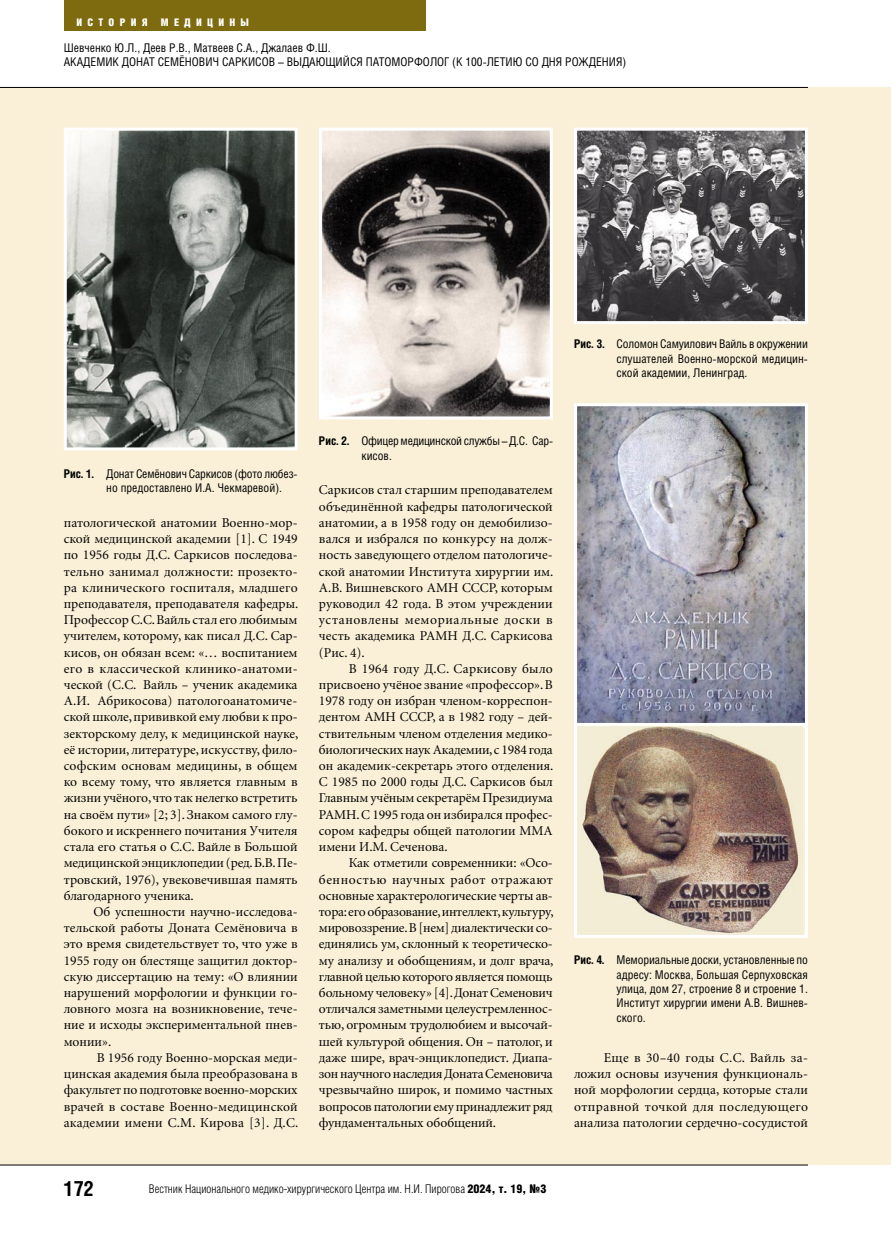
<style>
.page{position:relative;width:893px;height:1234px;background:#fff}
.page>*{position:absolute;margin:0;border:0;box-sizing:border-box;transform-origin:0 0}
.t1{font:700 21px "Helios Cond";color:#000}
.main_text_material{font:13.5px/16.2px "Minion Cyr";color:#000;text-align:justify}
.ris_name{font:12px/14.4px "Helios Cond";color:#000;text-align:justify}
.t2{font:300 12px "Helios Cond";color:#000}
.ris_name-2{font:12px/14.4px "Helios Cond";letter-spacing:-.02em;color:#000}
.t3{font:900 10.5px "Helios Cond";letter-spacing:.5em;color:#fff}
.s1{font-weight:700}
.s2{font-weight:900}
</style>
<div class="page">
<div style="left:0;top:87px;width:891px;height:1077px;background:#faf0d8"></div>
<hr style="left:0;top:1164px;width:808px;height:1px;background:#000">
<hr style="left:0;top:87px;width:808px;height:1px;background:#000">
<div style="left:64px;top:0;width:361px;height:30px;background:#7e6b10"></div>
<img style="left:68px;top:132px;width:226px;height:314px">
<div style="left:64px;top:128px;width:234px;height:322px;border:3px solid #fff"></div>
<img style="left:323px;top:132px;width:226px;height:283px">
<div style="left:319px;top:128px;width:234px;height:291px;border:3px solid #fff"></div>
<img style="left:578px;top:132px;width:226px;height:188px">
<div style="left:574px;top:128px;width:234px;height:196px;border:3px solid #fff"></div>
<img style="left:578px;top:407px;width:226px;height:315px">
<div style="left:574px;top:403px;width:234px;height:324px;border:3px solid #fff"></div>
<img style="left:578px;top:726px;width:225px;height:207px">
<div style="left:574px;top:722px;width:234px;height:215px;border:3px solid #fff"></div>
<p class="t3" style="left:77px;top:16px;width:73px">ИСТОРИЯ</p>
<p class="t3" style="left:161px;top:16px;width:90px">МЕДИЦИНЫ</p>
<p class="ris_name" style="left:64px;top:40px;width:268px">Шевченко Ю.Л., Деев Р.В., Матвеев С.А., Джалаев Ф.Ш.</p>
<p class="ris_name" style="left:64px;top:55px;width:564px">АКАДЕМИК ДОНАТ СЕМЁНОВИЧ САРКИСОВ – ВЫДАЮЩИЙСЯ ПАТОМОРФОЛОГ (К 100-ЛЕТИЮ СО ДНЯ РОЖДЕНИЯ)</p>
<p class="ris_name" style="left:617px;top:336px;width:193px;text-indent:-43px"><span class="s1">Рис. 3.</span> Соломон Самуилович Вайль в окружении слушателей Военно-морской медицин&shy;ской академии, Ленинград.</p>
<p class="ris_name" style="left:106px;top:466px;width:193px;text-indent:-43px"><span class="s1">Рис. 1.</span> Донат Семёнович Саркисов (фото любез&shy;но предоставлено И.А. Чекмаревой).</p>
<p class="main_text_material" style="left:64px;top:514px;width:236px">патологической анатомии Военно-мор&shy;ской медицинской академии [1]. С 1949 по 1956 годы Д.С. Саркисов последова&shy;тельно занимал должности: прозекто&shy;ра клинического госпиталя, младшего преподавателя, преподавателя кафедры.<br>Профессор С.С. Вайль стал его любимым учителем, которому, как писал Д.С. Сар&shy;кисов, он обязан всем: «… воспитанием его в классической клинико-анатоми&shy;ческой (С.С. Вайль – ученик академика А.И. Абрикосова) патологоанатомиче&shy;ской школе, прививкой ему любви к про&shy;зекторскому делу, к медицинской науке, её истории, литературе, искусству, фило&shy;софским основам медицины, в общем ко всему тому, что является главным в жизни учёного, что так нелегко встретить на своём пути» [2; 3]. Знаком самого глу&shy;бокого и искреннего почитания Учителя стала его статья о С.С. Вайле в Большой медицинской энциклопедии (ред. Б.В. Пе&shy;тровский, 1976), увековечившая память благодарного ученика.</p>
<p class="main_text_material" style="left:64px;top:903px;width:235px;text-indent:30px">Об успешности научно-исследова&shy;тельской работы Доната Семёновича в это время свидетельствует то, что уже в 1955 году он блестяще защитил доктор&shy;скую диссертацию на тему: «О влиянии нарушений морфологии и функции го&shy;ловного мозга на возникновение, тече&shy;ние и исходы экспериментальной пнев&shy;монии».</p>
<p class="main_text_material" style="left:64px;top:1048px;width:236px;text-indent:33px">В 1956 году Военно-морская меди&shy;цинская академия была преобразована в факультет по подготовке военно-морских врачей в составе Военно-медицинской академии имени С.М. Кирова [3]. Д.С.</p>
<p class="ris_name-2" style="left:361px;top:433px;width:193px;text-indent:-43px"><span class="s1">Рис. 2.</span> Офицер медицинской службы – Д.С. Сар&shy;кисов.</p>
<p class="main_text_material" style="left:319px;top:481px;width:236px">Саркисов стал старшим преподавателем объединённой кафедры патологической анатомии, а в 1958 году он демобилизо&shy;вался и избрался по конкурсу на долж&shy;ность заведующего отделом патологиче&shy;ской анатомии Института хирургии им.<br>А.В. Вишневского АМН СССР, которым руководил 42 года. В этом учреждении установлены мемориальные доски в честь академика РАМН Д.С. Саркисова (Рис. 4).</p>
<p class="main_text_material" style="left:319px;top:660px;width:236px;text-indent:30px">В 1964 году Д.С. Саркисову было присвоено учёное звание «профессор». В 1978 году он избран членом-корреспон&shy;дентом АМН СССР, а в 1982 году – дей&shy;ствительным членом отделения медико&shy;биологических наук Академии, с 1984 года он академик-секретарь этого отделения.<br>С 1985 по 2000 годы Д.С. Саркисов был Главным учёным секретарём Президиума РАМН. С 1995 года он избирался профес&shy;сором кафедры общей патологии ММА имени И.М. Сеченова.</p>
<p class="main_text_material" style="left:319px;top:854px;width:236px;text-indent:30px">Как отметили современники: «Осо&shy;бенностью научных работ отражают основные характерологические черты ав&shy;тора: его образование, интеллект, культуру, мировоззрение. В [нем] диалектически со&shy;единялись ум, склонный к теоретическо&shy;му анализу и обобщениям, и долг врача, главной целью которого является помощь больному человеку» [4]. Донат Семенович отличался заметными целеустремленнос&shy;тью, огромным трудолюбием и высочай&shy;шей культурой общения. Он – патолог, и даже шире, врач-энциклопедист. Диапа&shy;зон научного наследия Доната Семеновича чрезвычайно широк, и помимо частных вопросов патологии ему принадлежит ряд фундаментальных обобщений.</p>
<p class="t1" style="left:64px;top:1175px;width:32px">172</p>
<p class="t2" style="left:149px;top:1181px;width:399px">Вестник Национального медико-хирургического Центра им. Н.И. Пирогова <span class="s2">2024, т. 19, №3</span></p>
<p class="ris_name" style="left:617px;top:952px;width:193px;text-indent:-43px"><span class="s1">Рис. 4.</span> Мемориальные доски, установленные по адресу: Москва, Большая Серпуховская улица, дом 27, строение 8 и строение 1.<br>Институт хирургии имени А.В. Вишнев&shy;ского.</p>
<p class="main_text_material" style="left:574px;top:1048px;width:236px;text-indent:30px">Еще в 30–40 годы С.С. Вайль за&shy;ложил основы изучения функциональ&shy;ной морфологии сердца, которые стали отправной точкой для последующего анализа патологии сердечно-сосудистой</p>
</div>
